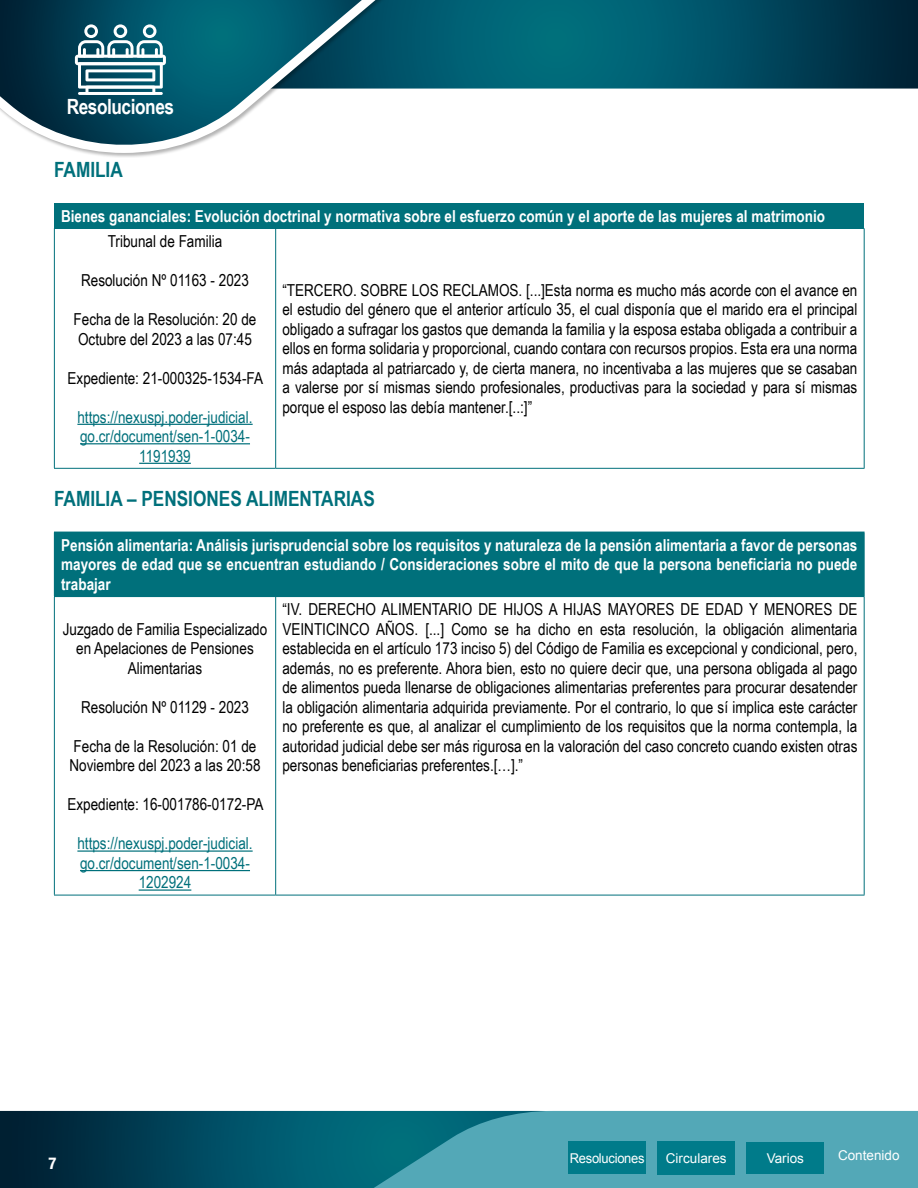
<style>
.page{position:relative;width:918px;height:1188px;background:#fff}
.page>*{position:absolute;margin:0;border:0;box-sizing:border-box;transform-origin:0 0}
.t1{font:700 21px "Arial Narrow";color:#00707b}
.t2{font:700 21px "Arial Narrow";letter-spacing:-.02em;color:#fff}
.t3{font:16.5px/19.5px "Arial Narrow";color:#000}
.t4{font:700 16.5px/19.5px "Arial Narrow";color:#fff;text-align:justify}
.t5{font:16.5px/19.5px "Arial Narrow";color:#00707b;text-align:center}
.t6{font:700 condensed 16.5px "Helvetica Neue";color:#fff}
.t7{font:13.5px "Arial";color:#fff}
.t8{font:13.5px "Arial";letter-spacing:-.02em;color:#fff;scale:.96 1}
</style>
<div class="page">
<svg style="left:0;top:1111px;width:374px;height:77px;background:#00455a"></svg>
<svg style="left:374px;top:1111px;width:544px;height:77px;background:#469ead"></svg>
<div style="left:568px;top:1142px;width:78px;height:32px;background:#007b8a"></div>
<div style="left:657px;top:1141px;width:78px;height:34px;background:#007b8a"></div>
<div style="left:746px;top:1142px;width:78px;height:31px;background:#007b8a"></div>
<svg style="left:470px;top:0;width:448px;height:89px;background:#015165"></svg>
<svg style="left:451px;top:0;width:13px;height:89px"></svg>
<svg style="left:0;top:0;width:451px;height:157px"></svg>
<svg style="left:75px;top:24px;width:91px;height:71px"></svg>
<hr style="left:78px;top:92px;width:85px;height:3px;background:#fff">
<div style="left:54px;top:203px;width:810px;height:25px;background:#00707b"></div>
<hr style="left:54px;top:228px;width:1px;height:240px;background:#00707b">
<hr style="left:54px;top:468px;width:222px;height:1px;background:#00707b">
<hr style="left:275px;top:228px;width:1px;height:240px;background:#00707b">
<hr style="left:864px;top:228px;width:1px;height:240px;background:#00707b">
<hr style="left:276px;top:468px;width:589px;height:1px;background:#00707b">
<hr style="left:77px;top:424px;width:176px;height:1px;background:#00707b">
<hr style="left:80px;top:443px;width:170px;height:1px;background:#00707b">
<hr style="left:139px;top:463px;width:52px;height:1px;background:#00707b">
<div style="left:54px;top:532px;width:810px;height:65px;background:#00707b"></div>
<hr style="left:864px;top:532px;width:1px;height:64px;background:#00707b">
<hr style="left:54px;top:597px;width:1px;height:298px;background:#00707b">
<hr style="left:276px;top:596px;width:589px;height:1px;background:#00707b">
<hr style="left:275px;top:597px;width:1px;height:298px;background:#00707b">
<hr style="left:864px;top:597px;width:1px;height:298px;background:#00707b">
<hr style="left:54px;top:895px;width:222px;height:1px;background:#00707b">
<hr style="left:276px;top:895px;width:589px;height:1px;background:#00707b">
<hr style="left:77px;top:850px;width:176px;height:2px;background:#00707b">
<hr style="left:80px;top:870px;width:170px;height:1px;background:#00707b">
<hr style="left:139px;top:889px;width:52px;height:2px;background:#00707b">
<p class="t2" style="left:67px;top:90px;width:109px">Resoluciones</p>
<p class="t1" style="left:54px;top:154px;width:70px">FAMILIA</p>
<p class="t4" style="left:61px;top:205px;width:766px">Bienes gananciales: Evolución doctrinal y normativa sobre el esfuerzo común y el aporte de las mujeres al matrimonio</p>
<p class="t3" style="left:108px;top:231px;width:116px">Tribunal de Familia</p>
<p class="t3" style="left:81px;top:270px;width:169px">Resolución Nº 01163 - 2023</p>
<p class="t3" style="left:74px;top:309px;width:184px">Fecha de la Resolución: 20 de<br>Octubre del 2023 a las 07:45</p>
<p class="t3" style="left:68px;top:367px;width:197px">Expediente: 21-000325-1534-FA</p>
<p class="t5" style="left:77px;top:406px;width:177px">https://nexuspj.poder-judicial. go.cr/document/sen-1-0034-<br>1191939</p>
<p class="t3" style="left:282px;top:280px;width:577px;text-align:justify">“TERCERO. SOBRE LOS RECLAMOS. [...]Esta norma es mucho más acorde con el avance en el estudio del género que el anterior artículo 35, el cual disponía que el marido era el principal obligado a sufragar los gastos que demanda la familia y la esposa estaba obligada a contribuir a ellos en forma solidaria y proporcional, cuando contara con recursos propios. Esta era una norma más adaptada al patriarcado y, de cierta manera, no incentivaba a las mujeres que se casaban a valerse por sí mismas siendo profesionales, productivas para la sociedad y para sí mismas porque el esposo las debía mantener.[..:]”</p>
<p class="t1" style="left:54px;top:483px;width:322px">FAMILIA – PENSIONES ALIMENTARIAS</p>
<p class="t4" style="left:61px;top:534px;width:798px">Pensión alimentaria: Análisis jurisprudencial sobre los requisitos y naturaleza de la pensión alimentaria a favor de personas mayores de edad que se encuentran estudiando / Consideraciones sobre el mito de que la persona beneficiaria no puede trabajar</p>
<p class="t3" style="left:63px;top:619px;width:206px;text-align:center">Juzgado de Familia Especializado en Apelaciones de Pensiones<br>Alimentarias</p>
<p class="t3" style="left:81px;top:697px;width:169px">Resolución Nº 01129 - 2023</p>
<p class="t3" style="left:69px;top:736px;width:193px">Fecha de la Resolución: 01 de<br>Noviembre del 2023 a las 20:58</p>
<p class="t3" style="left:67px;top:794px;width:198px">Expediente: 16-001786-0172-PA</p>
<p class="t5" style="left:77px;top:833px;width:177px">https://nexuspj.poder-judicial. go.cr/document/sen-1-0034-<br>1202924</p>
<p class="t3" style="left:282px;top:599px;width:577px;text-align:justify">“IV. DERECHO ALIMENTARIO DE HIJOS A HIJAS MAYORES DE EDAD Y MENORES DE VEINTICINCO AÑOS. [...] Como se ha dicho en esta resolución, la obligación alimentaria establecida en el artículo 173 inciso 5) del Código de Familia es excepcional y condicional, pero, además, no es preferente. Ahora bien, esto no quiere decir que, una persona obligada al pago de alimentos pueda llenarse de obligaciones alimentarias preferentes para procurar desatender la obligación alimentaria adquirida previamente. Por el contrario, lo que sí implica este carácter no preferente es que, al analizar el cumplimiento de los requisitos que la norma contempla, la autoridad judicial debe ser más rigurosa en la valoración del caso concreto cuando existen otras personas beneficiarias preferentes.[…].”</p>
<p class="t6" style="left:49px;top:1149px;width:9px">7</p>
<p class="t8" style="left:570px;top:1149px;width:80px">Resoluciones</p>
<p class="t7" style="left:666px;top:1149px;width:62px">Circulares</p>
<p class="t7" style="left:767px;top:1149px;width:39px">Varios</p>
<p class="t7" style="left:838px;top:1146px;width:63px">Contenido</p>
</div>
